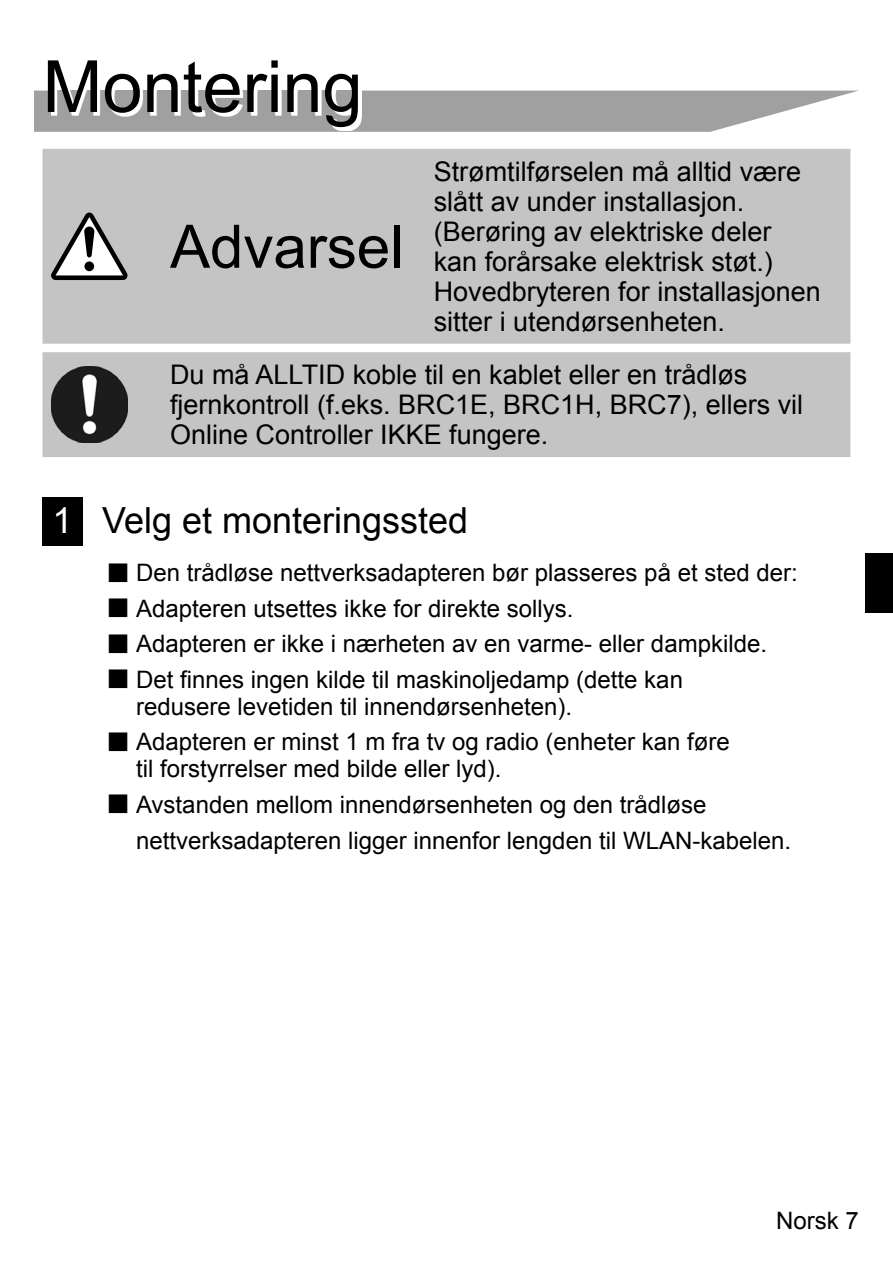
<style>
.page{position:relative;width:893px;height:1263px;background:#fff}
.page>*{position:absolute;margin:0;border:0;box-sizing:border-box;transform-origin:0 0}
.t1{font:72px "Arial";color:#000}
.t2{font:60px "Arial";color:#000}
.t3{font:36px "Arial";color:#000}
.t4{font:27px/30px "Arial";color:#000}
.t5{font:24px/35.4px "Arial";color:#000}
.s1{color:#fff}
</style>
<div class="page">
<div style="left:865px;top:553px;width:28px;height:59px;background:#000"></div>
<svg style="left:34px;top:91px;width:823px;height:41px;background:#adadad"></svg>
<div style="left:43px;top:497px;width:40px;height:48px;background:#000"></div>
<div style="left:43px;top:149px;width:807px;height:195px;background:#c4c4c4"></div>
<svg style="left:51px;top:212px;width:77px;height:68px"></svg>
<div style="left:84px;top:261px;width:10px;height:10px;background:#000;border-radius:50%"></div>
<div style="left:43px;top:352px;width:807px;height:105px;background:#c4c4c4"></div>
<img style="left:51px;top:366px;width:77px;height:77px">
<img style="left:51px;top:90px;width:311px;height:41px">
<h1 class="t1" style="left:43px;top:47px;width:322px">Montering</h1>
<p class="t4" style="left:434px;top:157px;width:389px">Strømtilførselen må alltid være slått av under installasjon. (Berøring av elektriske deler kan forårsake elektrisk støt.)<br>Hovedbryteren for installasjonen sitter i utendørsenheten.</p>
<p class="t4" style="left:170px;top:360px;width:635px">Du må ALLTID koble til en kablet eller en trådløs fjernkontroll (f.eks. BRC1E, BRC1H, BRC7), ellers vil<br>Online Controller IKKE fungere.</p>
<h2 class="t2" style="left:170px;top:213px;width:235px">Advarsel</h2>
<h3 class="t3" style="left:53px;top:500px;width:417px"><span class="s1">1</span> Velg et monteringssted</h3>
<p class="t5" style="left:136px;top:555px;width:663px">Den trådløse nettverksadapteren bør plasseres på et sted der:<br>Adapteren utsettes ikke for direkte sollys.<br>Adapteren er ikke i nærheten av en varme- eller dampkilde.<br>Det finnes ingen kilde til maskinoljedamp (dette kan</p>
<p class="t5" style="left:136px;top:689px;width:595px">redusere levetiden til innendørsenheten).<br>Adapteren er minst 1 m fra tv og radio (enheter kan føre</p>
<p class="t5" style="left:136px;top:751px;width:656px">til forstyrrelser med bilde eller lyd).<br>Avstanden mellom innendørsenheten og den trådløse nettverksadapteren ligger innenfor lengden til WLAN-kabelen.</p>
<p class="t5" style="left:776px;top:1203px;width:84px">Norsk 7</p>
</div>
